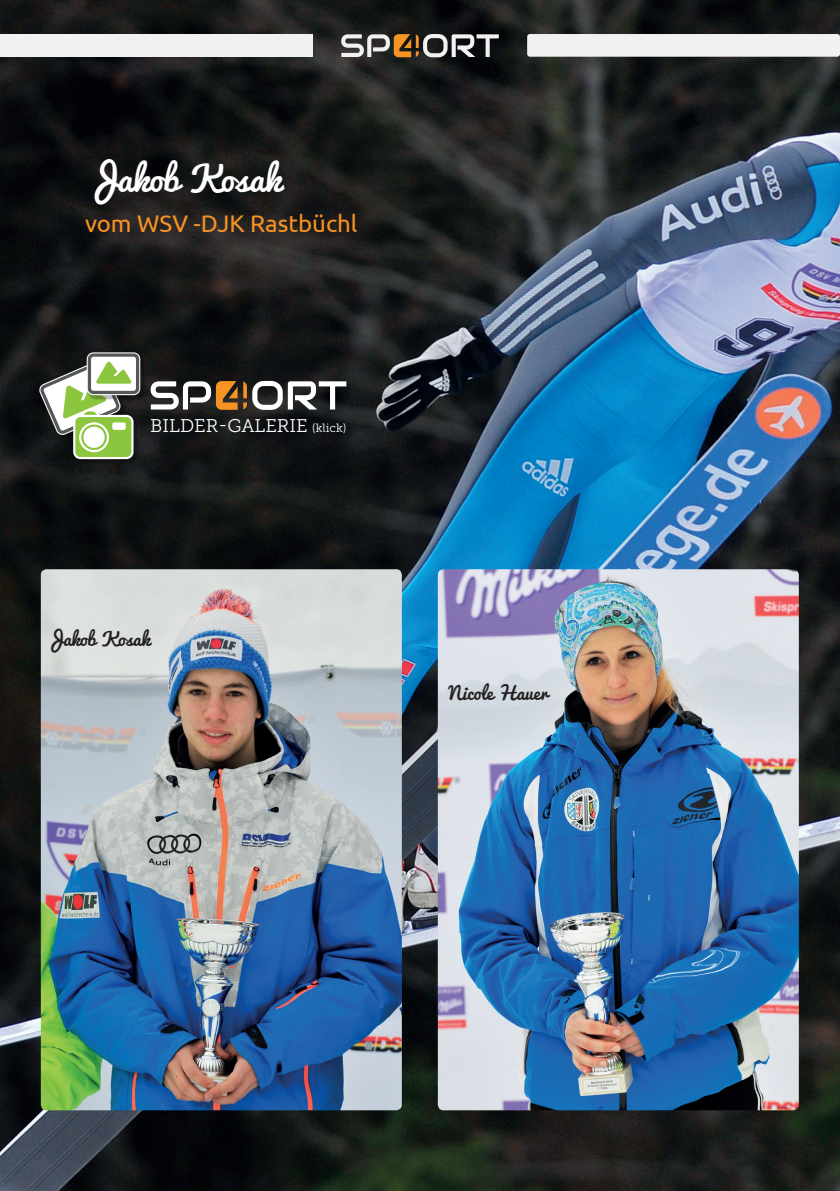
<style>
.page{position:relative;width:840px;height:1191px;background:#fff}
.page>*{position:absolute;margin:0;border:0;box-sizing:border-box;transform-origin:0 0}
.t1{font:34px "Pacifico";color:#fff}
.t2{font:24px "Ubuntu";color:#f69323}
.t3{font:18.4px "Museo Slab 300";color:#fff}
.t4{font:18px "Pacifico";color:#231f20}
.s1{font-size:12px}
</style>
<div class="page">
<img style="left:0;top:0;width:839px;height:1191px">
<img style="left:41px;top:569px;width:360px;height:541px">
<img style="left:437px;top:569px;width:361px;height:541px">
<img style="left:132px;top:353px;width:13px;height:47px">
<div style="left:89px;top:355px;width:48px;height:37px;background:#fff;border-radius:4px"></div>
<div style="left:87px;top:352px;width:53px;height:43px;border:5px solid #fff;border-radius:4px"></div>
<div style="left:88px;top:353px;width:51px;height:41px;border:3px solid #57585a;border-radius:4px"></div>
<svg style="left:40px;top:356px;width:92px;height:84px"></svg>
<img style="left:74px;top:410px;width:64px;height:54px">
<svg style="left:83px;top:410px;width:15px;height:22px"></svg>
<div style="left:82px;top:409px;width:17px;height:24px;border:2px solid #fff;border-radius:6px"></div>
<div style="left:74px;top:416px;width:58px;height:42px;background:#8bc63e;border-radius:6px"></div>
<div style="left:73px;top:415px;width:60px;height:44px;border:2px solid #fff;border-radius:6px"></div>
<div style="left:82px;top:425px;width:24px;height:24px;background:#fff;border-radius:50%"></div>
<div style="left:79px;top:422px;width:30px;height:30px;border:7px solid #fff;border-radius:50%"></div>
<div style="left:81px;top:424px;width:26px;height:26px;border:2px solid #8bc63e;border-radius:50%"></div>
<div style="left:112px;top:422px;width:14px;height:8px;background:#fff;border-radius:2px"></div>
<svg style="left:150px;top:381px;width:196px;height:29px"></svg>
<div style="left:0;top:34px;width:312px;height:23px;background:#f0f1f0"></div>
<div style="left:527px;top:34px;width:312px;height:23px;background:#f0f1f0;border-radius:3px"></div>
<svg style="left:341px;top:34px;width:157px;height:23px"></svg>
<svg style="left:839px;top:34px;width:1px;height:23px"></svg>
<h1 class="t1" style="left:85px;top:160px;width:198px">Jakob Kosak</h1>
<h2 class="t2" style="left:85px;top:208px;width:274px">vom WSV -DJK Rastbüchl</h2>
<p class="t3" style="left:150px;top:415px;width:197px">BILDER-GALERIE <span class="s1">(KLICK)</span></p>
<p class="t4" style="left:46px;top:629px;width:105px">Jakob Kosak</p>
<p class="t4" style="left:448px;top:683px;width:101px">Nicole Hauer</p>
</div>
